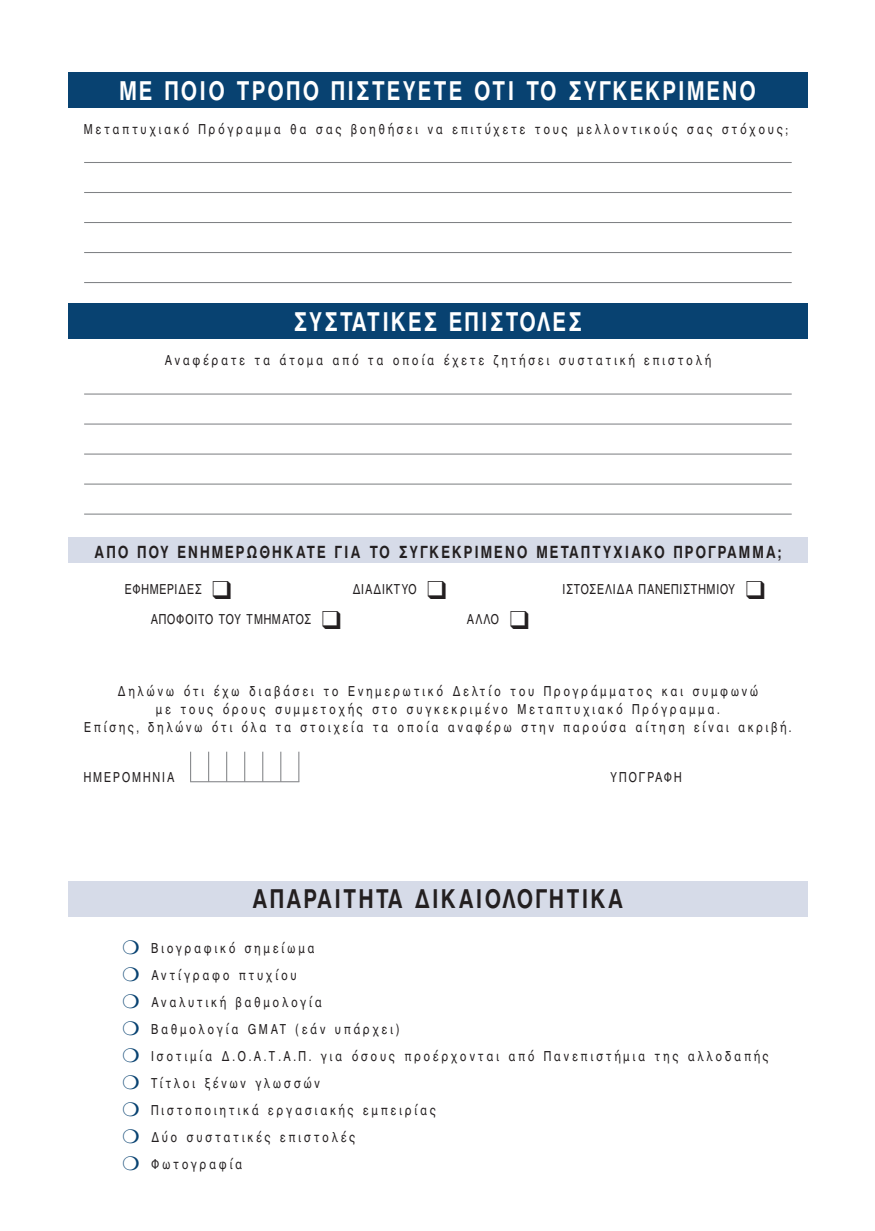
<style>
.page{position:relative;width:875px;height:1231px;background:#fff}
.page>*{position:absolute;margin:0;border:0;box-sizing:border-box;transform-origin:0 0}
.t1{font:700 25.5px "Mg Helvetica UC Pol";letter-spacing:.12em;color:#fff;scale:.8 1}
.t2{font:700 25.5px "Mg Helvetica UC Pol";letter-spacing:.12em;color:#231f20;scale:.8 1}
.t3{font:700 16.5px "Mg Helvetica UC Pol";letter-spacing:.17em;color:#231f20;scale:.8 1}
.t4{font:13.5px/27px "Mg Helvetica UC Pol";letter-spacing:.27em;color:#231f20;text-align:center;scale:.8 1}
.t5{font:13.5px "Mg Helvetica UC Pol";letter-spacing:.095em;color:#231f20;scale:.8 1}
.s1{color:#084271}
</style>
<div class="page">
<div style="left:68px;top:73px;width:740px;height:35px;background:#084271"></div>
<div style="left:68px;top:303px;width:740px;height:36px;background:#084271"></div>
<div style="left:68px;top:880px;width:740px;height:36px;background:#d6dbe8"></div>
<div style="left:68px;top:537px;width:740px;height:26px;background:#d6dbe8"></div>
<hr style="left:84px;top:162px;width:708px;height:1px;background:#808285">
<hr style="left:84px;top:192px;width:708px;height:1px;background:#808285">
<hr style="left:84px;top:222px;width:708px;height:1px;background:#808285">
<hr style="left:84px;top:252px;width:708px;height:1px;background:#808285">
<hr style="left:84px;top:282px;width:708px;height:1px;background:#808285">
<hr style="left:84px;top:393px;width:708px;height:1px;background:#808285">
<hr style="left:84px;top:423px;width:708px;height:1px;background:#808285">
<hr style="left:84px;top:453px;width:708px;height:1px;background:#808285">
<hr style="left:84px;top:483px;width:708px;height:1px;background:#808285">
<hr style="left:84px;top:513px;width:708px;height:1px;background:#808285">
<hr style="left:190px;top:751px;width:1px;height:30px;background:#808285">
<hr style="left:190px;top:781px;width:109px;height:1px;background:#808285">
<hr style="left:208px;top:751px;width:1px;height:30px;background:#808285">
<hr style="left:226px;top:751px;width:1px;height:30px;background:#808285">
<hr style="left:244px;top:751px;width:1px;height:30px;background:#808285">
<hr style="left:262px;top:751px;width:1px;height:30px;background:#808285">
<hr style="left:280px;top:751px;width:1px;height:30px;background:#808285">
<hr style="left:298px;top:751px;width:1px;height:30px;background:#808285">
<h1 class="t1" style="left:120px;top:75px;width:797px">ΜΕ ΠΟΙΟ ΤΡΟΠΟ ΠΙΣΤΕΥΕΤΕ ΟΤΙ ΤΟ ΣΥΓΚΕΚΡΙΜΕΝΟ</h1>
<p class="t4" style="left:84px;top:115px;width:881px">Mεταπτυχιακό Πρόγραμμα θα σας βοηθήσει να επιτύχετε τους μελλοντικούς σας στόχους;</p>
<h1 class="t1" style="left:294px;top:306px;width:361px">ΣΥΣΤΑΤΙΚΕΣ ΕΠΙΣΤΟΛΕΣ</h1>
<p class="t4" style="left:165px;top:346px;width:684px">Αναφέρατε τα άτομα από τα οποία έχετε ζητήσει συστατική επιστολή</p>
<p class="t3" style="left:95px;top:542px;width:860px">ΑΠΟ ΠΟΥ ΕΝΗΜΕΡΩΘΗΚΑΤΕ ΓΙΑ ΤΟ ΣΥΓΚΕΚΡΙΜΕΝΟ ΜΕΤΑΠΤΥΧΙΑΚΟ ΠΡΟΓΡΑΜΜΑ;</p>
<p class="t4" style="left:125px;top:575px;width:135px">Eφημερίδες ❑</p>
<p class="t4" style="left:353px;top:575px;width:119px">Διαδίκτυο ❑</p>
<p class="t5" style="left:563px;top:581px;width:254px">Ιστοσελίδα Πανεπιστημίου ❑</p>
<p class="t5" style="left:151px;top:611px;width:240px">Απόφοιτο του τμήματος ❑</p>
<p class="t4" style="left:467px;top:605px;width:79px">Άλλο ❑</p>
<p class="t4" style="left:85px;top:682px;width:885px;line-height:18px">Δηλώνω ότι έχω διαβάσει το Ενημερωτικό Δελτίο του Προγράμματος και συμφωνώ<br>με τους όρους συμμετοχής στο συγκεκριμένο Μ εταπτυχιακό Πρόγραμμα.<br>Επίσης, δηλώνω ότι όλα τα στοιχεία τα οποία αναφέρω στην παρούσα αίτηση είναι ακριβή.</p>
<p class="t4" style="left:84px;top:763px;width:13px">ΗΜΕΡΟΜΗΝΙ</p>
<p class="t4" style="left:167px;top:763px;width:11px">Α</p>
<p class="t4" style="left:610px;top:763px;width:79px">ΥΠΟΓΡΑΦΗ</p>
<h1 class="t2" style="left:252px;top:883px;width:465px">ΑΠΑΡΑΙΤΗΤΑ ΔΙΚΑΙΟΛΟΓΗΤΙΚΑ</h1>
<p class="t4" style="left:122px;top:934px;width:809px;text-align:left"><span class="s1">❍</span> Βιογραφικό σημείωμα<br><span class="s1">❍</span> Αντίγραφο πτυχίου<br><span class="s1">❍</span> Αναλυτική βαθμολογία<br><span class="s1">❍</span> Βαθμολογία GMAT (εάν υπάρχει)<br><span class="s1">❍</span> Ι σοτιμία Δ.Ο.Α.Τ.Α.Π. για όσους προέρχονται από Πανεπιστήμια της αλλοδαπής <span class="s1">❍</span> Τίτλοι ξένων γλωσσών<br><span class="s1">❍</span> Πιστοποιητικά εργασιακής εμπειρίας<br><span class="s1">❍</span> Δύο συστατικές επιστολές<br><span class="s1">❍</span> Φωτογραφία</p>
</div>
